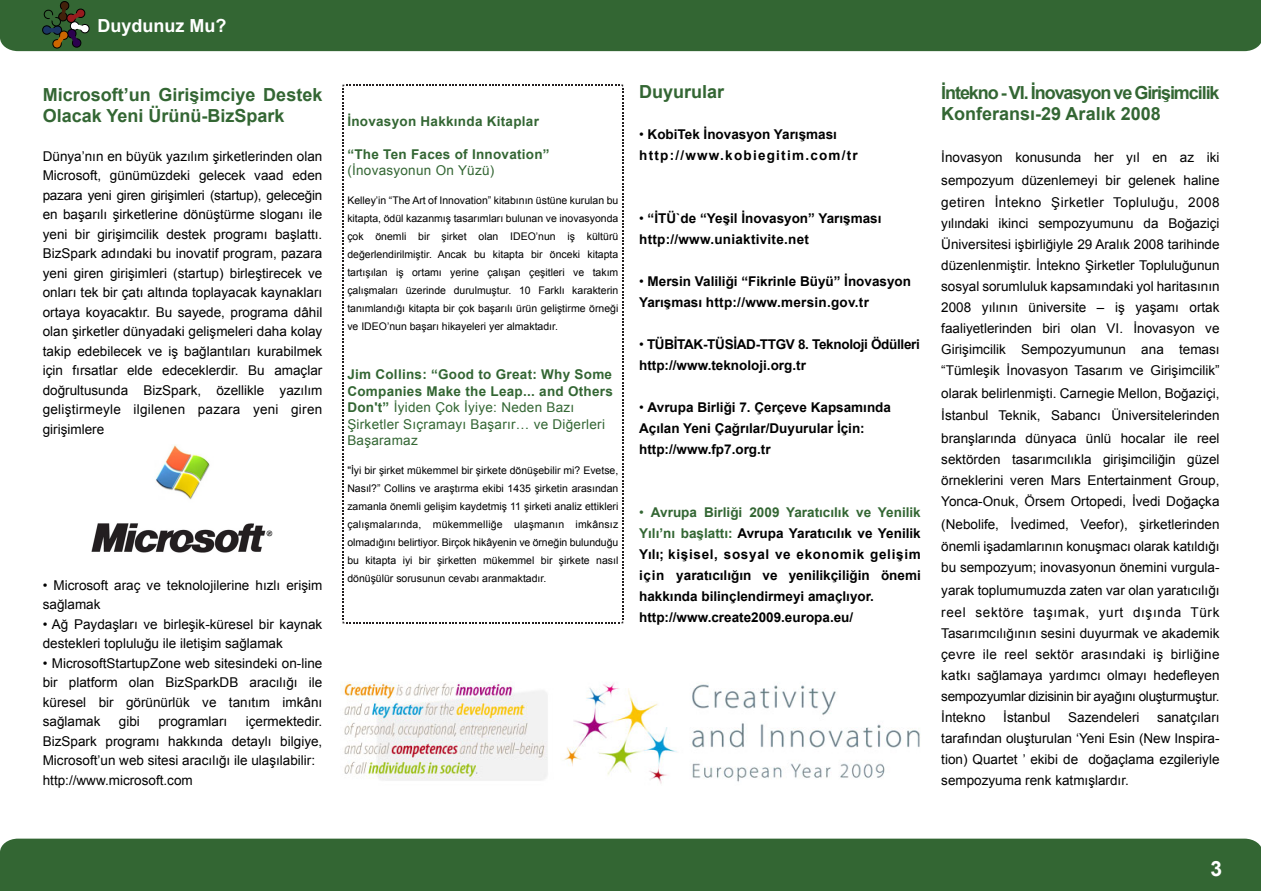
<style>
.page{position:relative;width:1261px;height:891px;background:#fff}
.page>*{position:absolute;margin:0;border:0;box-sizing:border-box;transform-origin:0 0}
.t1{font:700 21px "Arial";color:#fff}
.t2{font:700 18px/21px "Arial";color:#363}
.t3{font:700 18px/21px "Arial";letter-spacing:-.06em;color:#363}
.t4{font:700 18px "Arial";color:#fff}
.t5{font:13.5px/19.5px "Arial";color:#000;text-align:justify}
.t6{font:700 13.5px/21px "Arial";color:#000}
.t7{font:13.5px/16.5px "Arial";letter-spacing:.02em;color:#363}
.t8{font:700 13.5px/16.5px "Arial";letter-spacing:.02em;color:#363}
.t9{font:700 13.5px/21px "Arial";letter-spacing:-.025em;color:#000}
.t10{font:10.5px/18px "Arial";color:#000;text-align:justify}
.s1{font-weight:400}
.s2{font-weight:700}
.s3{font-weight:400;color:#363}
.s4{color:#363}
</style>
<div class="page">
<img style="left:92px;top:445px;width:181px;height:108px">
<div style="left:0;top:838px;width:1261px;height:53px;background:#363"></div>
<div style="left:0;top:0;width:1261px;height:51px;background:#363"></div>
<svg style="left:342px;top:85px;width:281px;height:538px"></svg>
<svg style="left:42px;top:0;width:48px;height:49px;background:#3f5333"></svg>
<img style="left:341px;top:682px;width:579px;height:102px">
<p class="t4" style="left:98px;top:14px;width:130px">Duydunuz Mu?</p>
<p class="t2" style="left:43px;top:85px;width:281px">Microsoft’un Girişimciye Destek<br>Olacak Yeni Ürünü-BizSpark</p>
<p class="t5" style="left:43px;top:147px;width:281px">Dünya’nın en büyük yazılım şirketlerinden olan Microsoft, günümüzdeki gelecek vaad eden pazara yeni giren girişimleri (startup), geleceğin en başarılı şirketlerine dönüştürme sloganı ile yeni bir girişimcilik destek programı başlattı.<br>BizSpark adındaki bu inovatif program, pazara yeni giren girişimleri (startup) birleştirecek ve onları tek bir çatı altında toplayacak kaynakları ortaya koyacaktır. Bu sayede, programa dâhil olan şirketler dünyadaki gelişmeleri daha kolay takip edebilecek ve iş bağlantıları kurabilmek için fırsatlar elde edeceklerdir. Bu amaçlar doğrultusunda BizSpark, özellikle yazılım geliştirmeyle ilgilenen pazara yeni giren girişimlere</p>
<p class="t5" style="left:43px;top:575px;width:281px">• Microsoft araç ve teknolojilerine hızlı erişim sağlamak</p>
<p class="t5" style="left:43px;top:614px;width:281px">• Ağ Paydaşları ve birleşik-küresel bir kaynak destekleri topluluğu ile iletişim sağlamak</p>
<p class="t5" style="left:43px;top:653px;width:281px">• MicrosoftStartupZone web sitesindeki on-line bir platform olan BizSparkDB aracılığı ile küresel bir görünürlük ve tanıtım imkânı sağlamak</p>
<p class="t5" style="left:43px;top:712px;width:281px;text-align:left;text-indent:203px">içermektedir.<br>BizSpark programı hakkında detaylı bilgiye, Microsoft’un web sitesi aracılığı ile ulaşılabilir: http://www.microsoft.com</p>
<p class="t5" style="left:119px;top:712px;width:23px">gibi</p>
<p class="t5" style="left:158px;top:712px;width:71px">programları</p>
<p class="t8" style="left:347px;top:113px;width:193px">İnovasyon Hakkında Kitaplar</p>
<p class="t8" style="left:347px;top:146px;width:204px">“The Ten Faces of Innovation” <span class="s1">(İnovasyonun On Yüzü)</span></p>
<p class="t10" style="left:347px;top:191px;width:273px">Kelley’in “The Art of Innovation” kitabının üstüne kurulan bu kitapta, ödül kazanmış tasarımları bulunan ve inovasyonda çok önemli bir şirket olan IDEO’nun iş kültürü değerlendirilmiştir. Ancak bu kitapta bir önceki kitapta tartışılan iş ortamı yerine çalışan çeşitleri ve takım çalışmaları üzerinde durulmuştur. 10 Farklı karakterin tanımlandığı kitapta bir çok başarılı ürün geliştirme örneği ve IDEO’nun başarı hikayeleri yer almaktadır.</p>
<p class="t7" style="left:347px;top:366px;width:267px"><span class="s2">Jim Collins: “Good to Great: Why Some<br>Companies Make the Leap... and Others<br>Don't”</span> İyiden Çok İyiye: Neden Bazı<br>Şirketler Sıçramayı Başarır… ve Diğerleri<br>Başaramaz</p>
<p class="t10" style="left:347px;top:461px;width:272px">"İyi bir şirket mükemmel bir şirkete dönüşebilir mi? Evetse, Nasıl?” Collins ve araştırma ekibi 1435 şirketin arasından zamanla önemli gelişim kaydetmiş 11 şirketi analiz ettikleri çalışmalarında, mükemmelliğe ulaşmanın imkânsız olmadığını belirtiyor. Birçok hikâyenin ve örneğin bulunduğu bu kitapta iyi bir şirketten mükemmel bir şirkete nasıl dönüşülür sorusunun cevabı aranmaktadır.</p>
<p class="t2" style="left:639px;top:82px;width:87px">Duyurular</p>
<p class="t6" style="left:639px;top:124px;width:220px"><span class="s1">•</span> KobiTek İnovasyon Yarışması http://www.kobiegitim.com/tr</p>
<p class="t6" style="left:639px;top:208px;width:244px"><span class="s1">•</span> “İTÜ`de “Yeşil İnovasyon” Yarışması http://www.uniaktivite.net</p>
<p class="t6" style="left:639px;top:271px;width:273px"><span class="s1">•</span> Mersin Valiliği “Fikrinle Büyü” İnovasyon<br>Yarışması http://www.mersin.gov.tr</p>
<p class="t9" style="left:639px;top:334px;width:282px"><span class="s1">•</span> TÜBİTAK-TÜSİAD-TTGV 8. Teknoloji Ödülleri http://www.teknoloji.org.tr</p>
<p class="t6" style="left:639px;top:397px;width:253px"><span class="s1">•</span> Avrupa Birliği 7. Çerçeve Kapsamında<br>Açılan Yeni Çağrılar/Duyurular İçin: http://www.fp7.org.tr</p>
<p class="t6" style="left:639px;top:502px;width:283px"><span class="s3">•</span> <span class="s4">Avrupa Birliği 2009 Yaratıcılık ve Yenilik Yılı’nı başlattı:</span> Avrupa Yaratıcılık ve Yenilik Yılı; kişisel, sosyal ve ekonomik gelişim için yaratıcılığın ve yenilikçiliğin önemi hakkında bilinçlendirmeyi amaçlıyor. http://www.create2009.europa.eu/</p>
<p class="t3" style="left:941px;top:83px;width:280px">İntekno - VI. İnovasyon ve Girişimcilik<br>Konferansı-29 Aralık 2008</p>
<p class="t5" style="left:941px;top:146px;width:280px;line-height:22.5px">İnovasyon konusunda her yıl en az iki sempozyum düzenlemeyi bir gelenek haline getiren İntekno Şirketler Topluluğu, 2008</p>
<p class="t5" style="left:941px;top:213px;width:280px;line-height:21px">yılındaki ikinci sempozyumunu da Boğaziçi Üniversitesi işbirliğiyle 29 Aralık 2008 tarihinde düzenlenmiştir. İntekno Şirketler Topluluğunun sosyal sorumluluk kapsamındaki yol haritasının 2008 yılının üniversite – iş yaşamı ortak faaliyetlerinden biri olan VI. İnovasyon ve Girişimcilik Sempozyumunun ana teması “Tümleşik İnovasyon Tasarım ve Girişimcilik”</p>
<p class="t5" style="left:941px;top:382px;width:280px;line-height:22.5px">olarak belirlenmişti. Carnegie Mellon, Boğaziçi, İstanbul Teknik, Sabancı Üniversitelerinden branşlarında dünyaca ünlü hocalar ile reel</p>
<p class="t5" style="left:941px;top:449px;width:280px;line-height:21px">sektörden tasarımcılıkla girişimciliğin güzel örneklerini veren Mars Entertainment Group, Yonca-Onuk, Örsem Ortopedi, İvedi Doğaçka</p>
<p class="t5" style="left:941px;top:513px;width:280px;line-height:22.5px">(Nebolife, İvedimed, Veefor), şirketlerinden önemli işadamlarının konuşmacı olarak katıldığı</p>
<p class="t5" style="left:941px;top:556px;width:280px;line-height:22.5px">bu sempozyum; inovasyonun önemini vurgula&shy;yarak toplumumuzda zaten var olan yaratıcılığı reel sektöre taşımak, yurt dışında Türk</p>
<p class="t5" style="left:941px;top:623px;width:280px;line-height:21px">Tasarımcılığının sesini duyurmak ve akademik çevre ile reel sektör arasındaki iş birliğine katkı sağlamaya yardımcı olmayı hedefleyen sempozyumlar dizisinin bir ayağını oluşturmuştur.<br>İntekno</p>
<p class="t5" style="left:1003px;top:708px;width:49px">İstanbul</p>
<p class="t5" style="left:1068px;top:708px;width:73px">Sazendeleri</p>
<p class="t5" style="left:941px;top:707px;width:280px;line-height:21px;text-indent:216px">sanatçıları tarafından oluşturulan ‘Yeni Esin (New Inspira&shy;tion) Quartet ’ ekibi de doğaçlama ezgileriyle sempozyuma renk katmışlardır.</p>
<p class="t1" style="left:1210px;top:854px;width:13px">3</p>
</div>
